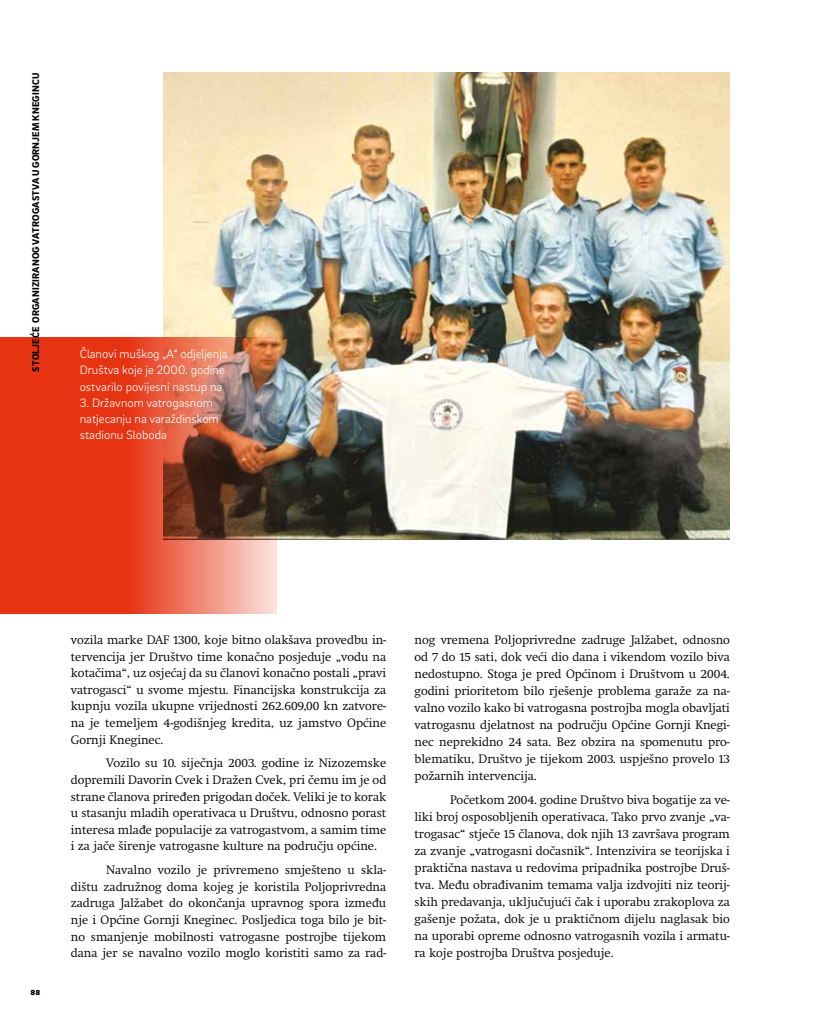
<style>
.page{position:relative;width:815px;height:1028px;background:#fff}
.page>*{position:absolute;margin:0;border:0;box-sizing:border-box;transform-origin:0 0}
.t1{font:300 12.5px/17px "Swift Neue LT Pro";color:#000;text-align:justify}
.t2{font:300 12.5px/16.2px "Brix Sans";color:#fff}
.t3{font:900 10px "Brix Sans";letter-spacing:.015em;color:#000}
</style>
<div class="page">
<img style="left:163px;top:73px;width:567px;height:466px">
<img style="left:0;top:337px;width:276px;height:276px">
<p class="t3" style="left:29px;top:371px;width:300px;rotate:-90deg">STOLJEĆE ORGANIZIRANOG VATROGASTVA U GORNJEM KNEGINCU</p>
<p class="t2" style="left:80px;top:345px;width:150px">Članovi muškog „A“ odjeljenja<br>Društva koje je 2000. godine ostvarilo povijesni nastup na</p>
<p class="t2" style="left:80px;top:394px;width:140px">3. Državnom vatrogasnom natjecanju na varaždinskom stadionu Sloboda</p>
<p class="t3" style="left:31px;top:985px;width:11px">88</p>
<p class="t1" style="left:71px;top:631px;width:317px;line-height:16.6px">vozila marke DAF 1300, koje bitno olakšava provedbu in&shy;tervencija jer Društvo time konačno posjeduje „vodu na kotačima“, uz osjećaj da su članovi konačno postali „pravi vatrogasci“ u svome mjestu. Financijska konstrukcija za kupnju vozila ukupne vrijednosti 262.609,00 kn zatvore&shy;na je temeljem 4-godišnjeg kredita, uz jamstvo Općine Gornji Kneginec.</p>
<p class="t1" style="left:71px;top:754px;width:317px;line-height:16.6px;text-indent:35px">Vozilo su 10. siječnja 2003. godine iz Nizozemske dopremili Davorin Cvek i Dražen Cvek, pri čemu im je od strane članova priređen prigodan doček. Veliki je to korak u stasanju mladih operativaca u Društvu, odnosno porast interesa mlađe populacije za vatrogastvom, a samim time i za jače širenje vatrogasne kulture na području općine.</p>
<p class="t1" style="left:71px;top:861px;width:317px;line-height:16.6px;text-indent:35px">Navalno vozilo je privremeno smješteno u skla&shy;dištu zadružnog doma kojeg je koristila Poljoprivredna zadruga Jalžabet do okončanja upravnog spora između nje i Općine Gornji Kneginec. Posljedica toga bilo je bit&shy;no smanjenje mobilnosti vatrogasne postrojbe tijekom dana jer se navalno vozilo moglo koristiti samo za rad-</p>
<p class="t1" style="left:415px;top:631px;width:317px">nog vremena Poljoprivredne zadruge Jalžabet, odnosno od 7 do 15 sati, dok veći dio dana i vikendom vozilo biva nedostupno. Stoga je pred Općinom i Društvom u 2004. godini prioritetom bilo rješenje problema garaže za na&shy;valno vozilo kako bi vatrogasna postrojba mogla obavljati vatrogasnu djelatnost na području Općine Gornji Knegi&shy;nec neprekidno 24 sata. Bez obzira na spomenutu pro&shy;blematiku, Društvo je tijekom 2003. uspješno provelo 13 požarnih intervencija.</p>
<p class="t1" style="left:415px;top:791px;width:317px;text-indent:35px">Početkom 2004. godine Društvo biva bogatije za ve&shy;liki broj osposobljenih operativaca. Tako prvo zvanje „va&shy;trogasac“ stječe 15 članova, dok njih 13 završava program za zvanje „vatrogasni dočasnik“. Intenzivira se teorijska i praktična nastava u redovima pripadnika postrojbe Druš&shy;tva. Među obrađivanim temama valja izdvojiti niz teorij&shy;skih predavanja, uključujući čak i uporabu zrakoplova za gašenje požata, dok je u praktičnom dijelu naglasak bio na uporabi opreme odnosno vatrogasnih vozila i armatu&shy;ra koje postrojba Društva posjeduje.</p>
</div>
